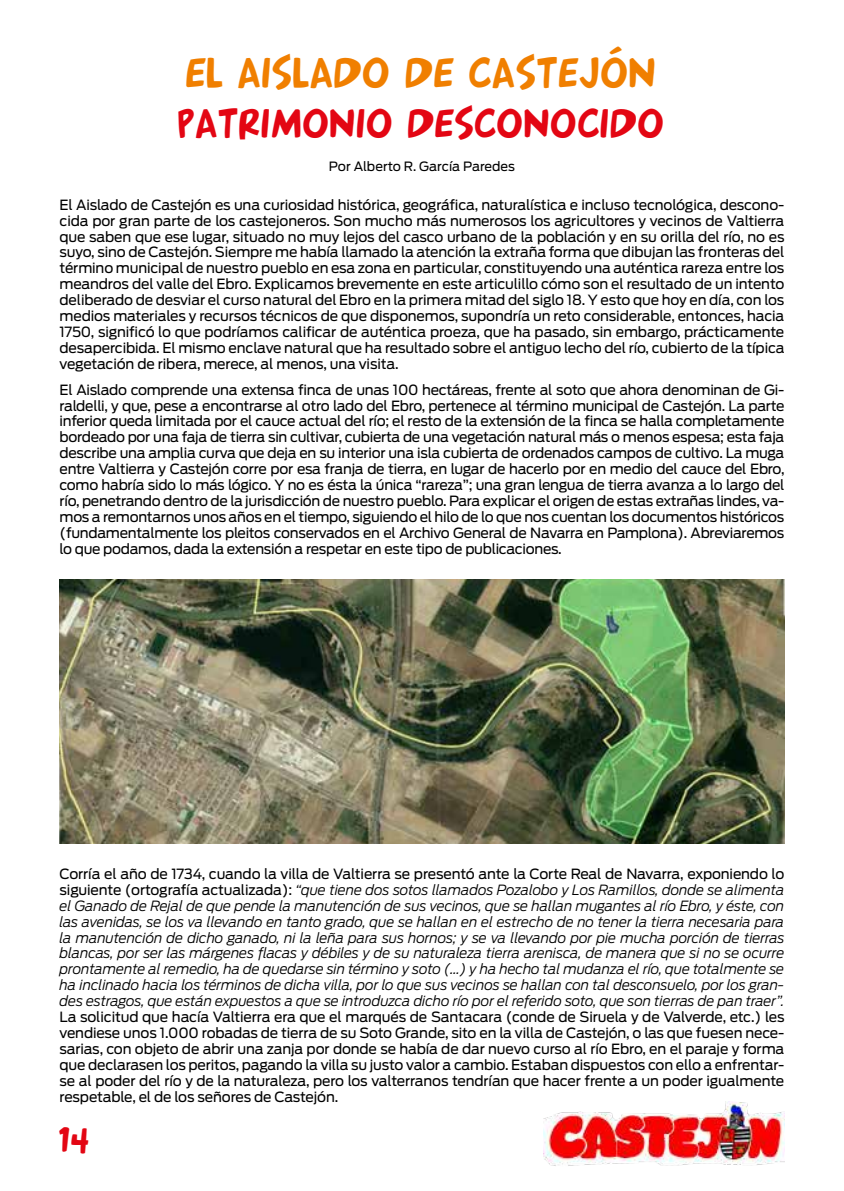
<style>
.page{position:relative;width:844px;height:1191px;background:#fff}
.page>*{position:absolute;margin:0;border:0;box-sizing:border-box;transform-origin:0 0}
.t1{font:42px "Arnold 21";color:#f07f00}
.t2{font:40.25px "Arnold 21";color:#e30613}
.t3{font:35px "Arnold 21";color:#e30613}
.t4{font:14px/15.9px "Antenna";letter-spacing:-.01em;color:#000;text-align:justify}
.t5{font:italic 300 14px/15.9px "Ford Antenna";letter-spacing:-.01em;color:#000;text-align:justify}
.t6{font:12.78px "Antenna";color:#000}
.s1{font-family:"Antenna";font-weight:400;font-style:normal}
</style>
<div class="page">
<img style="left:543px;top:1101px;width:241px;height:65px">
<img style="left:60px;top:579px;width:724px;height:264px">
<h1 class="t1" style="left:186px;top:46px;width:472px">EL AISLADO DE CASTEJÓN</h1>
<h2 class="t2" style="left:178px;top:98px;width:488px">PATRIMONIO DESCONOCIDO</h2>
<p class="t6" style="left:329px;top:159px;width:187px">Por Alberto R. García Paredes</p>
<p class="t4" style="left:60px;top:197px;width:726px">El Aislado de Castejón es una curiosidad histórica, geográfica, naturalística e incluso tecnológica, descono&shy;cida por gran parte de los castejoneros. Son mucho más numerosos los agricultores y vecinos de Valtierra que saben que ese lugar, situado no muy lejos del casco urbano de la población y en su orilla del río, no es suyo, sino de Castejón. Siempre me había llamado la atención la extraña forma que dibujan las fronteras del término municipal de nuestro pueblo en esa zona en particular, constituyendo una auténtica rareza entre los meandros del valle del Ebro. Explicamos brevemente en este articulillo cómo son el resultado de un intento deliberado de desviar el curso natural del Ebro en la primera mitad del siglo 18. Y esto que hoy en día, con los medios materiales y recursos técnicos de que disponemos, supondría un reto considerable, entonces, hacia 1750, significó lo que podríamos calificar de auténtica proeza, que ha pasado, sin embargo, prácticamente desapercibida. El mismo enclave natural que ha resultado sobre el antiguo lecho del río, cubierto de la típica vegetación de ribera, merece, al menos, una visita.</p>
<p class="t4" style="left:60px;top:381px;width:726px">El Aislado comprende una extensa finca de unas 100 hectáreas, frente al soto que ahora denominan de Gi&shy;raldelli, y que, pese a encontrarse al otro lado del Ebro, pertenece al término municipal de Castejón. La parte inferior queda limitada por el cauce actual del río; el resto de la extensión de la finca se halla completamente bordeado por una faja de tierra sin cultivar, cubierta de una vegetación natural más o menos espesa; esta faja describe una amplia curva que deja en su interior una isla cubierta de ordenados campos de cultivo. La muga entre Valtierra y Castejón corre por esa franja de tierra, en lugar de hacerlo por en medio del cauce del Ebro, como habría sido lo más lógico. Y no es ésta la única “rareza”; una gran lengua de tierra avanza a lo largo del río, penetrando dentro de la jurisdicción de nuestro pueblo. Para explicar el origen de estas extrañas lindes, va&shy;mos a remontarnos unos años en el tiempo, siguiendo el hilo de lo que nos cuentan los documentos históricos (fundamentalmente los pleitos conservados en el Archivo General de Navarra en Pamplona). Abreviaremos lo que podamos, dada la extensión a respetar en este tipo de publicaciones.</p>
<p class="t4" style="left:60px;top:866px;width:726px">Corría el año de 1734, cuando la villa de Valtierra se presentó ante la Corte Real de Navarra, exponiendo lo</p>
<p class="t5" style="left:60px;top:880px;width:726px"><span class="s1">siguiente (ortografía actualizada):</span> “que tiene dos sotos llamados Pozalobo y Los Ramillos, donde se alimenta el Ganado de Rejal de que pende la manutención de sus vecinos, que se hallan mugantes al río Ebro, y éste, con las avenidas, se los va llevando en tanto grado, que se hallan en el estrecho de no tener la tierra necesaria para la manutención de dicho ganado, ni la leña para sus hornos; y se va llevando por pie mucha porción de tierras blancas, por ser las márgenes flacas y débiles y de su naturaleza tierra arenisca, de manera que si no se ocurre prontamente al remedio, ha de quedarse sin término y soto (…) y ha hecho tal mudanza el río, que totalmente se ha inclinado hacia los términos de dicha villa, por lo que sus vecinos se hallan con tal desconsuelo, por los gran&shy;des estragos, que están expuestos a que se introduzca dicho río por el referido soto, que son tierras de pan traer”.</p>
<p class="t4" style="left:60px;top:1009px;width:726px">La solicitud que hacía Valtierra era que el marqués de Santacara (conde de Siruela y de Valverde, etc.) les vendiese unos 1.000 robadas de tierra de su Soto Grande, sito en la villa de Castejón, o las que fuesen nece&shy;sarias, con objeto de abrir una zanja por donde se había de dar nuevo curso al río Ebro, en el paraje y forma que declarasen los peritos, pagando la villa su justo valor a cambio. Estaban dispuestos con ello a enfrentar&shy;se al poder del río y de la naturaleza, pero los valterranos tendrían que hacer frente a un poder igualmente respetable, el de los señores de Castejón.</p>
<h3 class="t3" style="left:60px;top:1116px;width:33px">14</h3>
</div>
